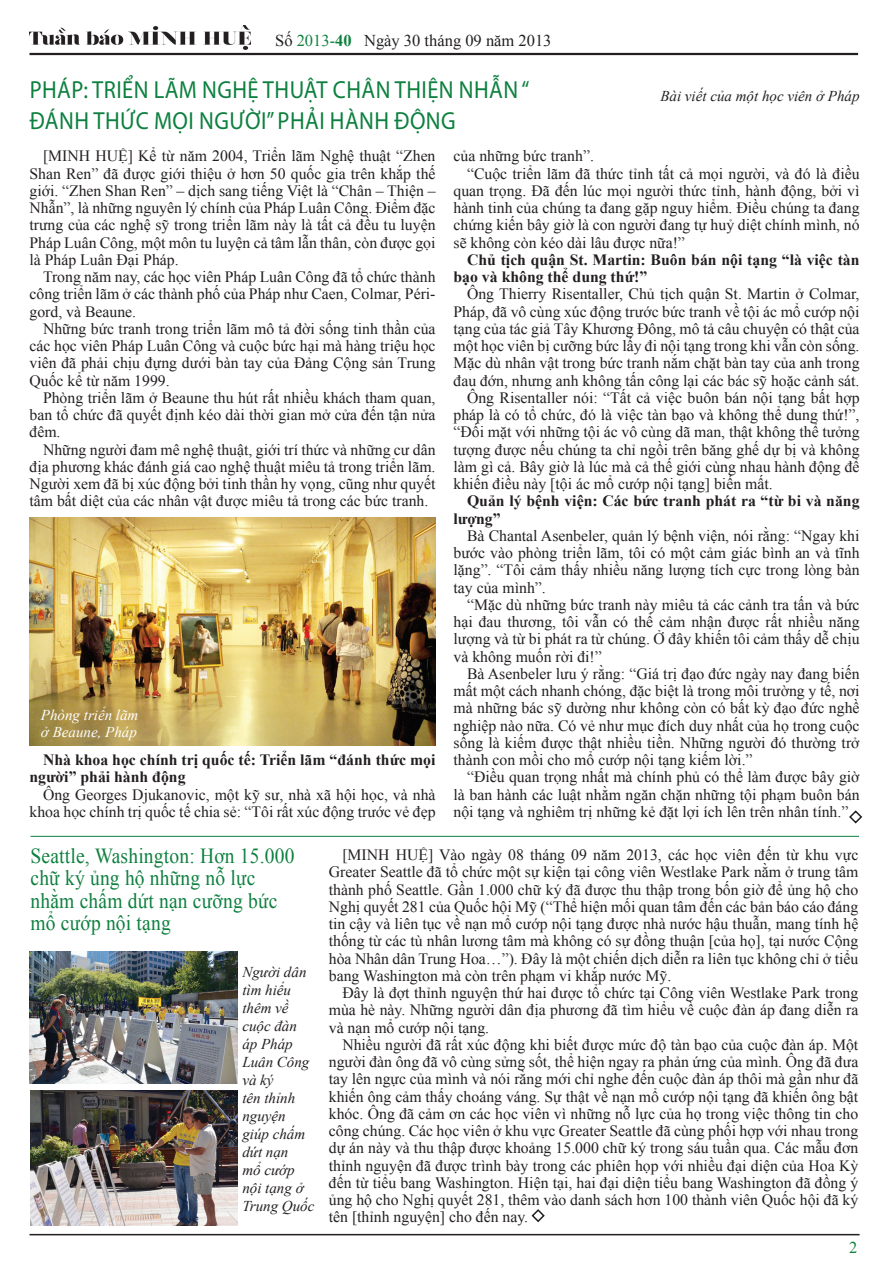
<style>
.page{position:relative;width:893px;height:1263px;background:#fff}
.page>*{position:absolute;margin:0;border:0;box-sizing:border-box;transform-origin:0 0}
.t1{font:24.75px "Myriad Pro";letter-spacing:.02em;color:#0d803f;scale:.91 1}
.t2{font:21.45px/22.5px "Times New Roman";letter-spacing:.01em;color:#0d803f;scale:.91 1}
.t3{font:16.5px "Times New Roman";color:#231f20}
.t4{font:16.5px "Times New Roman";color:#0e813f}
.body_text{font:15.75px/17.2px "Times New Roman";color:#231f20;text-align:justify}
.body_text-2{font:700 15.75px/17.2px "Times New Roman";color:#231f20}
.t5{font:italic 15px/18px "Times New Roman";color:#231f20}
.t6{font:italic 15px "Times New Roman";color:#fff}
.s1{color:#0e813f}
.s2{font-weight:700;color:#0e813f}
</style>
<div class="page">
<hr style="left:29px;top:1234px;width:830px;height:1px;background:#231f20">
<img style="left:30px;top:26px;width:220px;height:24px">
<hr style="left:29px;top:53px;width:829px;height:2px;background:#231f20">
<svg style="left:531px;top:1209px;width:14px;height:14px"></svg>
<svg style="left:849px;top:810px;width:14px;height:14px"></svg>
<img style="left:30px;top:951px;width:207px;height:132px">
<hr style="left:30px;top:836px;width:829px;height:1px;background:#0d803f">
<img style="left:29px;top:517px;width:406px;height:229px">
<img style="left:30px;top:1090px;width:207px;height:136px">
<p class="t3" style="left:275px;top:30px;width:278px">Số <span class="s1">2013-</span><span class="s2">40</span> Ngày 30 tháng 09 năm 2013</p>
<p class="t1" style="left:30px;top:74px;width:551px">PHÁP: TRIỂN LÃM NGHỆ THUẬT CHÂN THIỆN NHẪN “</p>
<p class="t1" style="left:30px;top:106px;width:470px">ĐÁNH THỨC MỌI NGƯỜI” PHẢI HÀNH ĐỘNG</p>
<p class="t5" style="left:660px;top:87px;width:201px">Bài viết của một học viên ở Pháp</p>
<p class="body_text" style="left:29px;top:147px;width:408px;text-indent:14px">[MINH HUỆ] Kể từ năm 2004, Triển lãm Nghệ thuật “Zhen Shan Ren” đã được giới thiệu ở hơn 50 quốc gia trên khắp thế giới. “Zhen Shan Ren” – dịch sang tiếng Việt là “Chân – Thiện – Nhẫn”, là những nguyên lý chính của Pháp Luân Công. Điểm đặc trưng của các nghệ sỹ trong triển lãm này là tất cả đều tu luyện Pháp Luân Công, một môn tu luyện cả tâm lẫn thân, còn được gọi là Pháp Luân Đại Pháp.</p>
<p class="body_text" style="left:29px;top:268px;width:408px;text-indent:14px">Trong năm nay, các học viên Pháp Luân Công đã tổ chức thành công triển lãm ở các thành phố của Pháp như Caen, Colmar, Péri&shy;gord, và Beaune.</p>
<p class="body_text" style="left:29px;top:320px;width:408px;text-indent:14px">Những bức tranh trong triển lãm mô tả đời sống tinh thần của các học viên Pháp Luân Công và cuộc bức hại mà hàng triệu học viên đã phải chịu đựng dưới bàn tay của Đảng Cộng sản Trung Quốc kể từ năm 1999.</p>
<p class="body_text" style="left:29px;top:389px;width:408px;text-indent:14px">Phòng triển lãm ở Beaune thu hút rất nhiều khách tham quan, ban tổ chức đã quyết định kéo dài thời gian mở cửa đến tận nửa đêm.</p>
<p class="body_text" style="left:29px;top:440px;width:408px;text-indent:14px">Những người đam mê nghệ thuật, giới trí thức và những cư dân địa phương khác đánh giá cao nghệ thuật miêu tả trong triển lãm.<br>Người xem đã bị xúc động bởi tinh thần hy vọng, cũng như quyết tâm bất diệt của các nhân vật được miêu tả trong các bức tranh.</p>
<p class="t6" style="left:41px;top:705px;width:99px">Phòng triển lãm</p>
<p class="t6" style="left:41px;top:721px;width:97px">ở Beaune, Pháp</p>
<p class="body_text-2" style="left:29px;top:751px;width:407px;text-indent:14px">Nhà khoa học chính trị quốc tế: Triển lãm “đánh thức mọi người” phải hành động</p>
<p class="body_text" style="left:29px;top:785px;width:408px;text-align:right">Ông Georges Djukanovic, một kỹ sư, nhà xã hội học, và nhà khoa học chính trị quốc tế chia sẻ: “Tôi rất xúc động trước vẻ đẹp</p>
<p class="body_text" style="left:453px;top:147px;width:142px">của những bức tranh”.</p>
<p class="body_text" style="left:453px;top:164px;width:408px;text-indent:14px">“Cuộc triển lãm đã thức tỉnh tất cả mọi người, và đó là điều quan trọng. Đã đến lúc mọi người thức tỉnh, hành động, bởi vì hành tinh của chúng ta đang gặp nguy hiểm. Điều chúng ta đang chứng kiến bây giờ là con người đang tự huỷ diệt chính mình, nó sẽ không còn kéo dài lâu được nữa!”</p>
<p class="body_text-2" style="left:453px;top:251px;width:407px;text-indent:14px">Chủ tịch quận St. Martin: Buôn bán nội tạng “là việc tàn bạo và không thể dung thứ!”</p>
<p class="body_text" style="left:453px;top:285px;width:408px;text-indent:14px">Ông Thierry Risentaller, Chủ tịch quận St. Martin ở Colmar, Pháp, đã vô cùng xúc động trước bức tranh về tội ác mổ cướp nội tạng của tác giả Tây Khương Đông, mô tả câu chuyện có thật của một học viên bị cưỡng bức lấy đi nội tạng trong khi vẫn còn sống.<br>Mặc dù nhân vật trong bức tranh nắm chặt bàn tay của anh trong đau đớn, nhưng anh không tấn công lại các bác sỹ hoặc cảnh sát.</p>
<p class="body_text" style="left:453px;top:389px;width:408px;text-indent:14px">Ông Risentaller nói: “Tất cả việc buôn bán nội tạng bất hợp pháp là có tổ chức, đó là việc tàn bạo và không thể dung thứ!”, “Đối mặt với những tội ác vô cùng dã man, thật không thể tưởng tượng được nếu chúng ta chỉ ngồi trên băng ghế dự bị và không làm gì cả. Bây giờ là lúc mà cả thế giới cùng nhau hành động để khiến điều này [tội ác mổ cướp nội tạng] biến mất.</p>
<p class="body_text-2" style="left:453px;top:492px;width:407px;text-indent:14px">Quản lý bệnh viện: Các bức tranh phát ra “từ bi và năng lượng”</p>
<p class="body_text" style="left:453px;top:527px;width:408px;text-indent:14px">Bà Chantal Asenbeler, quản lý bệnh viện, nói rằng: “Ngay khi bước vào phòng triển lãm, tôi có một cảm giác bình an và tĩnh lặng”. “Tôi cảm thấy nhiều năng lượng tích cực trong lòng bàn tay của mình”.</p>
<p class="body_text" style="left:453px;top:596px;width:408px;text-indent:14px">“Mặc dù những bức tranh này miêu tả các cảnh tra tấn và bức hại đau thương, tôi vẫn có thể cảm nhận được rất nhiều năng lượng và từ bi phát ra từ chúng. Ở đây khiến tôi cảm thấy dễ chịu và không muốn rời đi!”</p>
<p class="body_text" style="left:453px;top:665px;width:408px;text-indent:14px">Bà Asenbeler lưu ý rằng: “Giá trị đạo đức ngày nay đang biến mất một cách nhanh chóng, đặc biệt là trong môi trường y tế, nơi mà những bác sỹ dường như không còn có bất kỳ đạo đức nghề nghiệp nào nữa. Có vẻ như mục đích duy nhất của họ trong cuộc sống là kiếm được thật nhiều tiền. Những người đó thường trở thành con mồi cho mổ cướp nội tạng kiếm lời.”</p>
<p class="body_text" style="left:453px;top:768px;width:408px;text-indent:14px">“Điều quan trọng nhất mà chính phủ có thể làm được bây giờ là ban hành các luật nhằm ngăn chặn những tội phạm buôn bán nội tạng và nghiêm trị những kẻ đặt lợi ích lên trên nhân tính.”</p>
<p class="t2" style="left:30px;top:844px;width:292px">Seattle, Washington: Hơn 15.000 chữ ký ủng hộ những nỗ lực nhằm chấm dứt nạn cưỡng bức mổ cướp nội tạng</p>
<p class="body_text" style="left:329px;top:846px;width:531px;text-indent:14px">[MINH HUỆ] Vào ngày 08 tháng 09 năm 2013, các học viên đến từ khu vực Greater Seattle đã tổ chức một sự kiện tại công viên Westlake Park nằm ở trung tâm thành phố Seattle. Gần 1.000 chữ ký đã được thu thập trong bốn giờ để ủng hộ cho Nghị quyết 281 của Quốc hội Mỹ (“Thể hiện mối quan tâm đến các bản báo cáo đáng tin cậy và liên tục về nạn mổ cướp nội tạng được nhà nước hậu thuẫn, mang tính hệ thống từ các tù nhân lương tâm mà không có sự đồng thuận [của họ], tại nước Cộng hòa Nhân dân Trung Hoa…”). Đây là một chiến dịch diễn ra liên tục không chỉ ở tiểu bang Washington mà còn trên phạm vi khắp nước Mỹ.</p>
<p class="body_text" style="left:329px;top:984px;width:531px;text-indent:14px">Đây là đợt thỉnh nguyện thứ hai được tổ chức tại Công viên Westlake Park trong mùa hè này. Những người dân địa phương đã tìm hiểu về cuộc đàn áp đang diễn ra và nạn mổ cướp nội tạng.</p>
<p class="body_text" style="left:329px;top:1036px;width:531px;text-indent:14px">Nhiều người đã rất xúc động khi biết được mức độ tàn bạo của cuộc đàn áp. Một người đàn ông đã vô cùng sửng sốt, thể hiện ngay ra phản ứng của mình. Ông đã đưa tay lên ngực của mình và nói rằng mới chỉ nghe đến cuộc đàn áp thôi mà gần như đã khiến ông cảm thấy choáng váng. Sự thật về nạn mổ cướp nội tạng đã khiến ông bật khóc. Ông đã cảm ơn các học viên vì những nỗ lực của họ trong việc thông tin cho công chúng. Các học viên ở khu vực Greater Seattle đã cùng phối hợp với nhau trong dự án này và thu thập được khoảng 15.000 chữ ký trong sáu tuần qua. Các mẫu đơn thỉnh nguyện đã được trình bày trong các phiên họp với nhiều đại diện của Hoa Kỳ đến từ tiểu bang Washington. Hiện tại, hai đại diện tiểu bang Washington đã đồng ý ủng hộ cho Nghị quyết 281, thêm vào danh sách hơn 100 thành viên Quốc hội đã ký tên [thỉnh nguyện] cho đến nay.</p>
<p class="t5" style="left:242px;top:963px;width:74px">Người dân tìm hiểu thêm về cuộc đàn áp Pháp<br>Luân Công và ký<br>tên thỉnh nguyện giúp chấm dứt nạn<br>mổ cướp nội tạng ở<br>Trung Quốc</p>
<p class="t4" style="left:849px;top:1236px;width:10px">2</p>
</div>
